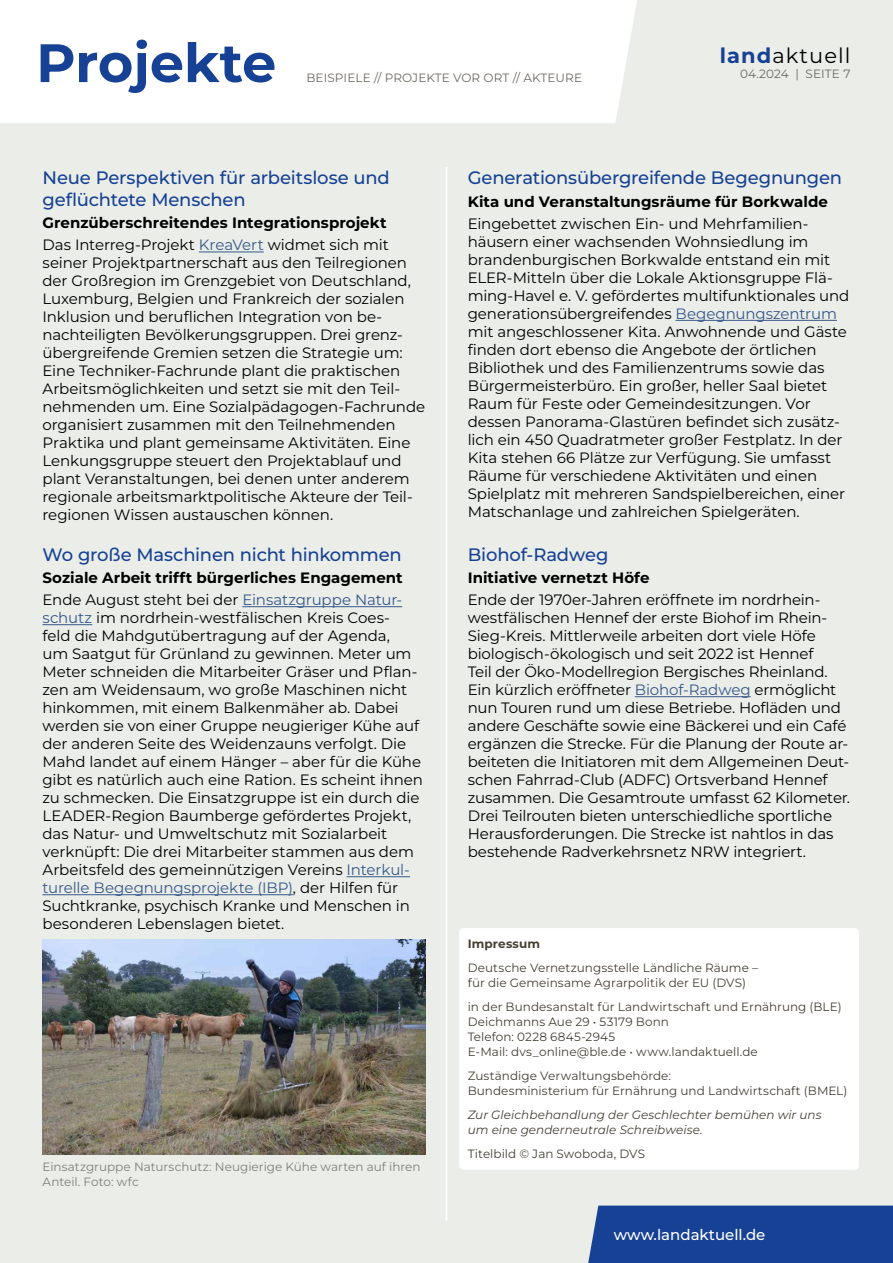
<style>
.page{position:relative;width:893px;height:1263px;background:#eaede8}
.page>*{position:absolute;margin:0;border:0;box-sizing:border-box;transform-origin:0 0}
.t1{font:700 54px "Montserrat";color:#164194}
.t2{font:21px "Montserrat";letter-spacing:.05em;color:#000}
.t3{font:500 18px/21.6px "Montserrat";letter-spacing:-.01em;color:#164194}
.t4{font:15px/18px "Montserrat";letter-spacing:-.005em;color:#000}
.t5{font:700 15px/22.2px "Montserrat";color:#000}
.t6{font:500 15px "Montserrat";color:#fff}
.t7{font:12px/15px "Montserrat";letter-spacing:.005em;color:#454034}
.t8{font:italic 12px/15px "Montserrat";letter-spacing:.005em;color:#454034}
.t9{font:12px/15px "Montserrat";color:#81807a}
.t10{font:12px "Montserrat";letter-spacing:.01em;color:#6d6a63}
.t11{font:700 12px "Montserrat";letter-spacing:.01em;color:#454034}
.s1{font-weight:700;color:#164194}
.s2{font-weight:400}
.s3{font-weight:400;color:#38598b}
.s4{color:#38598b}
</style>
<div class="page">
<div style="left:0;top:0;width:637px;height:123px;background:#fff"></div>
<div style="left:588px;top:1205px;width:305px;height:58px;background:#164194"></div>
<hr style="left:446px;top:167px;width:1px;height:1053px;background:#fff">
<div style="left:459px;top:928px;width:400px;height:32px;background:#fff;border-radius:4px"></div>
<div style="left:459px;top:952px;width:400px;height:47px;background:#fff;border-radius:4px"></div>
<div style="left:459px;top:991px;width:400px;height:77px;background:#fff;border-radius:4px"></div>
<div style="left:459px;top:1060px;width:400px;height:47px;background:#fff;border-radius:4px"></div>
<div style="left:459px;top:1099px;width:400px;height:47px;background:#fff;border-radius:4px"></div>
<div style="left:459px;top:1138px;width:400px;height:32px;background:#fff;border-radius:4px"></div>
<hr style="left:676px;top:320px;width:161px;height:1px;background:#38598b">
<hr style="left:199px;top:252px;width:65px;height:1px;background:#38598b">
<hr style="left:635px;top:696px;width:116px;height:1px;background:#38598b">
<hr style="left:242px;top:606px;width:160px;height:1px;background:#38598b">
<hr style="left:43px;top:624px;width:49px;height:1px;background:#38598b">
<hr style="left:347px;top:876px;width:63px;height:1px;background:#38598b">
<hr style="left:43px;top:894px;width:250px;height:1px;background:#38598b">
<img style="left:43px;top:940px;width:382px;height:215px">
<h1 class="t1" style="left:36px;top:24px;width:242px">Projekte</h1>
<p class="t10" style="left:306px;top:70px;width:277px">BEISPIELE // PROJEKTE VOR ORT // AKTEURE</p>
<h2 class="t2" style="left:720px;top:41px;width:132px"><span class="s1">land</span>aktuell</h2>
<p class="t10" style="left:740px;top:65px;width:112px">04.2024 | SEITE 7</p>
<p class="t3" style="left:43px;top:166px;width:349px">Neue Perspektiven für arbeitslose und geflüchtete Menschen</p>
<p class="t5" style="left:43px;top:211px;width:348px">Grenzüberschreitendes Integrationsprojekt<br><span class="s2">Das Interreg-Projekt</span> <span class="s3">KreaVert</span> <span class="s2">widmet sich mit</span></p>
<p class="t4" style="left:43px;top:254px;width:384px">seiner Projektpartnerschaft aus den Teilregionen der Großregion im Grenzgebiet von Deutschland, Luxemburg, Belgien und Frankreich der sozialen Inklusion und beruflichen Integration von be&shy;nachteiligten Bevölkerungsgruppen. Drei grenz&shy;übergreifende Gremien setzen die Strategie um:<br>Eine Techniker-Fachrunde plant die praktischen Arbeitsmöglichkeiten und setzt sie mit den Teil&shy;nehmenden um. Eine Sozialpädagogen-Fachrunde organisiert zusammen mit den Teilnehmenden Praktika und plant gemeinsame Aktivitäten. Eine Lenkungsgruppe steuert den Projektablauf und plant Veranstaltungen, bei denen unter anderem regionale arbeitsmarktpolitische Akteure der Teil&shy;regionen Wissen austauschen können.</p>
<p class="t3" style="left:43px;top:543px;width:361px">Wo große Maschinen nicht hinkommen</p>
<p class="t5" style="left:43px;top:566px;width:362px">Soziale Arbeit trifft bürgerliches Engagement<br><span class="s2">Ende August steht bei der</span> <span class="s3">Einsatzgruppe Natur-</span></p>
<p class="t4" style="left:43px;top:608px;width:382px"><span class="s4">schutz</span> im nordrhein-westfälischen Kreis Coes-<br>feld die Mahdgutübertragung auf der Agenda,<br>um Saatgut für Grünland zu gewinnen. Meter um Meter schneiden die Mitarbeiter Gräser und Pflan&shy;zen am Weidensaum, wo große Maschinen nicht hinkommen, mit einem Balkenmäher ab. Dabei werden sie von einer Gruppe neugieriger Kühe auf der anderen Seite des Weidenzauns verfolgt. Die Mahd landet auf einem Hänger – aber für die Kühe gibt es natürlich auch eine Ration. Es scheint ihnen zu schmecken. Die Einsatzgruppe ist ein durch die LEADER-Region Baumberge gefördertes Projekt, das Natur- und Umweltschutz mit Sozialarbeit verknüpft: Die drei Mitarbeiter stammen aus dem Arbeitsfeld des gemeinnützigen Vereins <span class="s4">Interkul&shy;turelle Begegnungsprojekte (IBP)</span>, der Hilfen für Suchtkranke, psychisch Kranke und Menschen in besonderen Lebenslagen bietet.</p>
<p class="t9" style="left:43px;top:1158px;width:379px">Einsatzgruppe Naturschutz: Neugierige Kühe warten auf ihren<br>Anteil. Foto: wfc</p>
<p class="t3" style="left:468px;top:166px;width:376px">Generationsübergreifende Begegnungen</p>
<p class="t5" style="left:468px;top:189px;width:362px">Kita und Veranstaltungsräume für Borkwalde</p>
<p class="t4" style="left:468px;top:214px;width:383px">Eingebettet zwischen Ein- und Mehrfamilien&shy;häusern einer wachsenden Wohnsiedlung im brandenburgischen Borkwalde entstand ein mit ELER-Mitteln über die Lokale Aktionsgruppe Flä&shy;ming-Havel e. V. gefördertes multifunktionales und generationsübergreifendes <span class="s4">Begegnungszentrum </span>mit angeschlossener Kita. Anwohnende und Gäste finden dort ebenso die Angebote der örtlichen Bibliothek und des Familienzentrums sowie das Bürgermeisterbüro. Ein großer, heller Saal bietet Raum für Feste oder Gemeindesitzungen. Vor dessen Panorama-Glastüren befindet sich zusätz&shy;lich ein 450 Quadratmeter großer Festplatz. In der Kita stehen 66 Plätze zur Verfügung. Sie umfasst Räume für verschiedene Aktivitäten und einen Spielplatz mit mehreren Sandspielbereichen, einer Matschanlage und zahlreichen Spielgeräten.</p>
<p class="t3" style="left:468px;top:543px;width:142px">Biohof-Radweg</p>
<p class="t5" style="left:468px;top:566px;width:183px">Initiative vernetzt Höfe</p>
<p class="t4" style="left:468px;top:590px;width:384px">Ende der 1970er-Jahren eröffnete im nordrhein&shy;westfälischen Hennef der erste Biohof im Rhein-Sieg-Kreis. Mittlerweile arbeiten dort viele Höfe biologisch-ökologisch und seit 2022 ist Hennef<br>Teil der Öko-Modellregion Bergisches Rheinland.<br>Ein kürzlich eröffneter <span class="s4">Biohof-Radweg</span> ermöglicht nun Touren rund um diese Betriebe. Hofläden und andere Geschäfte sowie eine Bäckerei und ein Café ergänzen die Strecke. Für die Planung der Route ar&shy;beiteten die Initiatoren mit dem Allgemeinen Deut&shy;schen Fahrrad-Club (ADFC) Ortsverband Hennef zusammen. Die Gesamtroute umfasst 62 Kilometer.<br>Drei Teilrouten bieten unterschiedliche sportliche Herausforderungen. Die Strecke ist nahtlos in das bestehende Radverkehrsnetz NRW integriert.</p>
<p class="t11" style="left:468px;top:935px;width:74px">Impressum</p>
<p class="t7" style="left:468px;top:960px;width:292px">Deutsche Vernetzungsstelle Ländliche Räume – für die Gemeinsame Agrarpolitik der EU (DVS)</p>
<p class="t7" style="left:468px;top:999px;width:376px">in der Bundesanstalt für Landwirtschaft und Ernährung (BLE)<br>Deichmanns Aue 29 • 53179 Bonn<br>Telefon: 0228 6845-2945<br>E-Mail: dvs_online@ble.de • www.landaktuell.de</p>
<p class="t7" style="left:468px;top:1068px;width:381px">Zuständige Verwaltungsbehörde:<br>Bundesministerium für Ernährung und Landwirtschaft (BMEL)</p>
<p class="t8" style="left:468px;top:1107px;width:355px">Zur Gleichbehandlung der Geschlechter bemühen wir uns um eine genderneutrale Schreibweise.</p>
<p class="t7" style="left:468px;top:1146px;width:179px">Titelbild © Jan Swoboda, DVS</p>
<p class="t6" style="left:614px;top:1224px;width:153px">www.landaktuell.de</p>
</div>
